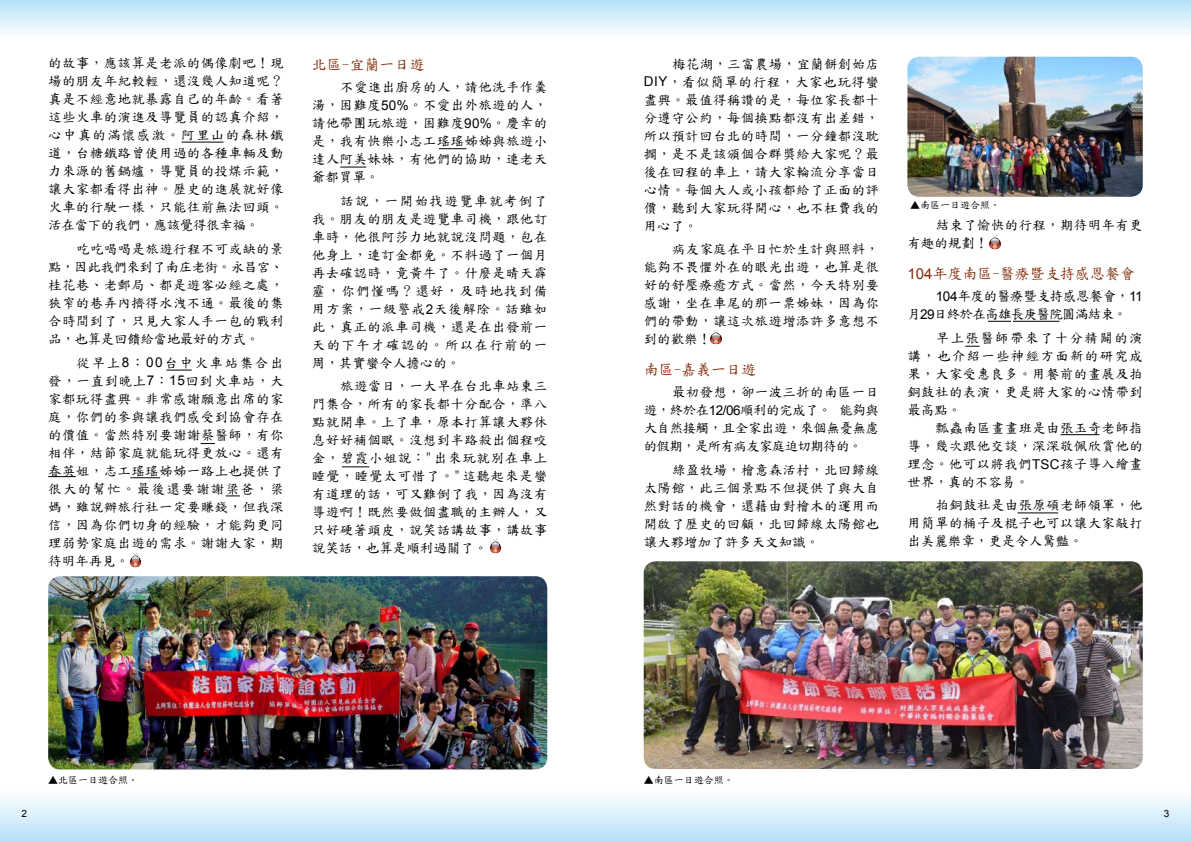
<style>
.page{position:relative;width:1191px;height:842px;background:#fff}
.page>*{position:absolute;margin:0;border:0;box-sizing:border-box;transform-origin:0 0}
.t1{font:15px "DF Kai Shu SB Estd BF";color:#842d0b}
.t2{font:13.5px/18px "DF Kai Shu SB Estd BF";letter-spacing:.025em;color:#000;text-align:justify}
.t3{font:13.5px/18px "DF Kai Shu SB Estd BF";letter-spacing:-.05em;color:#000}
.t4{font:10px "DF Kai Shu SB Estd BF";color:#000}
.t5{font:10px "Arial";color:#000}
.s1{font-family:"Arial"}
</style>
<div class="page">
<div style="left:0;top:0;width:595px;height:43px;background:linear-gradient(to bottom,#b7e1f9,#fff)"></div>
<div style="left:0;top:785px;width:595px;height:57px;background:linear-gradient(to bottom,#fff,#b5e1f9)"></div>
<div style="left:595px;top:0;width:596px;height:43px;background:linear-gradient(to bottom,#b7e1f9,#fff)"></div>
<div style="left:595px;top:785px;width:596px;height:57px;background:linear-gradient(to bottom,#fff,#b5e1f9)"></div>
<img style="left:907px;top:57px;width:235px;height:140px">
<img style="left:490px;top:539px;width:12px;height:14px">
<svg style="left:342px;top:466px;width:27px;height:1px"></svg>
<hr style="left:130px;top:477px;width:30px;height:1px;background:#000">
<svg style="left:48px;top:476px;width:28px;height:1px"></svg>
<img style="left:48px;top:576px;width:499px;height:193px">
<img style="left:643px;top:561px;width:499px;height:208px">
<hr style="left:1017px;top:513px;width:41px;height:1px;background:#000">
<svg style="left:166px;top:370px;width:26px;height:1px"></svg>
<img style="left:129px;top:553px;width:13px;height:14px">
<svg style="left:965px;top:346px;width:14px;height:1px"></svg>
<svg style="left:340px;top:167px;width:26px;height:1px"></svg>
<hr style="left:1013px;top:321px;width:46px;height:1px;background:#000">
<hr style="left:181px;top:142px;width:42px;height:1px;background:#000">
<svg style="left:439px;top:148px;width:27px;height:1px"></svg>
<img style="left:710px;top:330px;width:12px;height:14px">
<img style="left:989px;top:235px;width:12px;height:14px">
<svg style="left:201px;top:443px;width:14px;height:1px"></svg>
<hr style="left:1060px;top:434px;width:39px;height:1px;background:#000">
<svg style="left:226px;top:495px;width:14px;height:1px"></svg>
<svg style="left:988px;top:321px;width:23px;height:1px"></svg>
<p class="t2" style="left:48px;top:54px;width:244px;text-align:left">的故事，應該算是老派的偶像劇吧！現場的朋友年紀較輕，還沒幾人知道呢？真是不經意地就暴露自己的年齡。看著這些火車的演進及導覽員的認真介紹，心中真的滿懷感激。阿里山的森林鐵道，台糖鐵路曾使用過的各種車輛及動力來源的舊鍋爐，導覽員的投煤示範，讓大家都看得出神。歷史的進展就好像火車的行駛一樣，只能往前無法回頭。活在當下的我們，應該覺得很幸福。</p>
<p class="t2" style="left:48px;top:240px;width:237px;text-indent:28px">吃吃喝喝是旅遊行程不可或缺的景點，因此我們來到了南庄老街。永昌宮、桂花巷、老郵局、都是遊客必經之處，狹窄的巷弄內擠得水洩不通。最後的集合時間到了，只見大家人手一包的戰利品，也算是回饋給當地最好的方式。</p>
<p class="t2" style="left:48px;top:354px;width:237px;text-indent:28px">從早上<span class="s1">8</span>：<span class="s1">00</span>台中火車站集合出發，一直到晚上<span class="s1">7</span>：<span class="s1">15</span>回到火車站，大家都玩得盡興。非常感謝願意出席的家庭，你們的參與讓我們感受到協會存在的價值。當然特別要謝謝蔡醫師，有你相伴，結節家庭就能玩得更放心。還有春英姐，志工瑤瑤姊姊一路上也提供了很大的幫忙。最後還要謝謝梁爸，梁媽，雖說辦旅行社一定要賺錢，但我深信，因為你們切身的經驗，才能夠更同理弱勢家庭出遊的需求。謝謝大家，期待明年再見。</p>
<p class="t1" style="left:312px;top:57px;width:114px">北區-宜蘭一日遊</p>
<p class="t2" style="left:312px;top:78px;width:244px;text-align:left;text-indent:28px">不愛進出廚房的人，請他洗手作羹湯，困難度<span class="s1">50%</span>。不愛出外旅遊的人，請他帶團玩旅遊，困難度<span class="s1">90%</span>。慶幸的是，我有快樂小志工瑤瑤姊姊與旅遊小達人阿美妹妹，有他們的協助，連老天爺都買單。</p>
<p class="t2" style="left:312px;top:192px;width:237px;text-indent:28px">話說，一開始找遊覽車就考倒了我。朋友的朋友是遊覽車司機，跟他訂車時，他很阿莎力地就說沒問題，包在他身上，連訂金都免。不料過了一個月再去確認時，竟黃牛了。什麼是晴天霹靂，你們懂嗎？還好，及時地找到備用方案，一級警戒<span class="s1">2</span>天後解除。話雖如此，真正的派車司機，還是在出發前一天的下午才確認的。所以在行前的一周，其實蠻令人擔心的。</p>
<p class="t2" style="left:312px;top:377px;width:245px;text-align:left;text-indent:28px">旅遊當日，一大早在台北車站東三門集合，所有的家長都十分配合，準八點就開車。上了車，原本打算讓大夥休息好好補個眠。沒想到半路殺出個程咬金，碧霞小姐說："出來玩就別在車上睡覺，睡覺太可惜了。"這聽起來是蠻有道理的話，可又難倒了我，因為沒有導遊啊！既然要做個盡職的主辦人，又只好硬著頭皮，說笑話講故事，講故事說笑話，也算是順利過關了。</p>
<p class="t2" style="left:643px;top:54px;width:244px;text-align:left;text-indent:28px">梅花湖，三富農場，宜蘭餅創始店<br><span class="s1">DIY</span>，看似簡單的行程，大家也玩得蠻盡興。最值得稱讚的是，每位家長都十分遵守公約，每個換點都沒有出差錯，所以預計回台北的時間，一分鐘都沒耽擱，是不是該頒個合群獎給大家呢？最後在回程的車上，請大家輪流分享當日心情。每個大人或小孩都給了正面的評價，聽到大家玩得開心，也不枉費我的用心了。</p>
<p class="t2" style="left:643px;top:240px;width:237px;text-indent:28px">病友家庭在平日忙於生計與照料，能夠不畏懼外在的眼光出遊，也算是很好的舒壓療癒方式。當然，今天特別要感謝，坐在車尾的那一票姊妹，因為你們的帶動，讓這次旅遊增添許多意想不到的歡樂！</p>
<p class="t1" style="left:643px;top:362px;width:114px">南區-嘉義一日遊</p>
<p class="t2" style="left:643px;top:383px;width:237px;text-indent:28px">最初發想，卻一波三折的南區一日遊，終於在<span class="s1">12/06</span>順利的完成了。 能夠與大自然接觸，且全家出遊，來個無憂無慮的假期，是所有病友家庭迫切期待的。</p>
<p class="t2" style="left:643px;top:461px;width:237px;text-indent:28px">綠盈牧場，檜意森活村，北回歸線太陽館，此三個景點不但提供了與大自然對話的機會，還藉由對檜木的運用而開啟了歷史的回顧，北回歸線太陽館也讓大夥增加了許多天文知識。</p>
<p class="t4" style="left:910px;top:200px;width:91px">▲南區一日遊合照。</p>
<p class="t2" style="left:907px;top:216px;width:237px;text-indent:28px">結束了愉快的行程，期待明年有更有趣的規劃！</p>
<p class="t1" style="left:907px;top:266px;width:229px"><span class="s1">104</span>年度南區-醫療暨支持感恩餐會</p>
<p class="t3" style="left:907px;top:287px;width:237px;text-indent:28px"><span class="s1">104</span>年度的醫療暨支持感恩餐會，<span class="s1">11</span>月<span class="s1">29</span>日終於在高雄長庚醫院圓滿結束。</p>
<p class="t2" style="left:907px;top:329px;width:237px;text-indent:28px">早上張醫師帶來了十分精闢的演講，也介紹一些神經方面新的研究成果，大家受惠良多。用餐前的畫展及拍銅鼓社的表演，更是將大家的心情帶到最高點。</p>
<p class="t2" style="left:907px;top:419px;width:244px;text-align:left;text-indent:28px">瓢蟲南區畫畫班是由張玉奇老師指導，幾次跟他交談，深深敬佩欣賞他的理念。他可以將我們<span class="s1">TSC</span>孩子導入繪畫世界，真的不容易。</p>
<p class="t2" style="left:907px;top:496px;width:237px;text-indent:28px">拍銅鼓社是由張原碩老師領軍，他用簡單的桶子及棍子也可以讓大家敲打出美麗樂章，更是令人驚豔。</p>
<p class="t4" style="left:48px;top:775px;width:91px">▲北區一日遊合照。</p>
<p class="t4" style="left:643px;top:775px;width:91px">▲南區一日遊合照。</p>
<p class="t5" style="left:21px;top:806px;width:7px">2</p>
<p class="t5" style="left:1163px;top:806px;width:7px">3</p>
</div>
